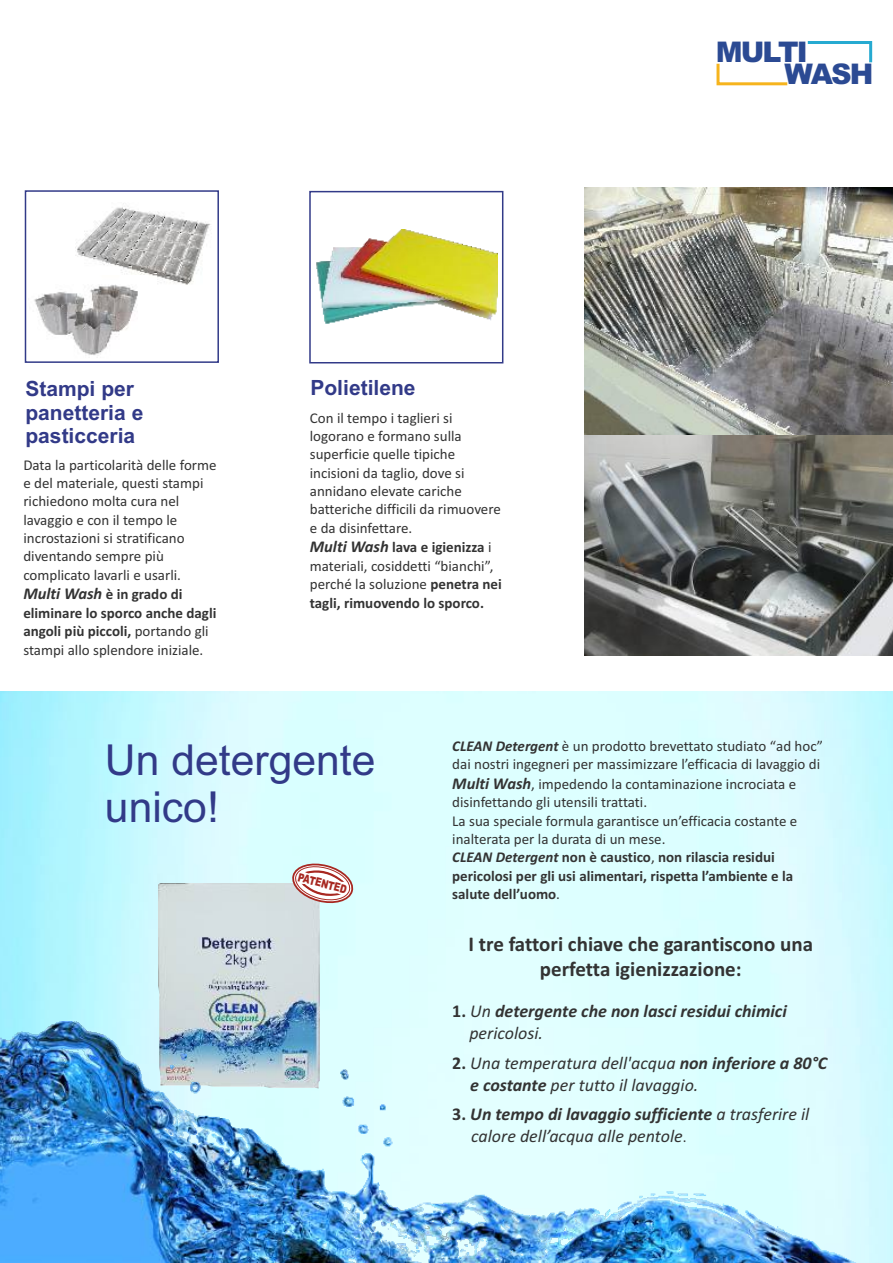
<style>
.page{position:relative;width:893px;height:1263px;background:#fff}
.page>*{position:absolute;margin:0;border:0;box-sizing:border-box;transform-origin:0 0}
.t1{font:42.75px/47.7px "Arial";color:#323a88}
.t2{font:900 28.5px/21.9px "Arial";letter-spacing:-.065em;color:#2b4a93}
.t3{font:700 21px/25.7px "Calibri";color:#333;text-align:center}
.t4{font:700 21px/23.4px "Arial";color:#323a88}
.t5{font:italic 18px/21.9px "Calibri";color:#333}
.t6{font:italic 700 18px/21.9px "Calibri";color:#333}
.t7{font:15px/18.3px "Calibri";color:#333}
.t8{font:700 15px/18.5px "Calibri";color:#333}
.t9{font:900 11.7px "Arial";color:#a72821;scale:.74 1}
.s1{font-style:italic;font-size:16.5px}
.s2{font-weight:400}
.s3{font-weight:700;font-style:italic}
.s4{font-weight:700;font-style:italic;font-size:16.5px}
.s5{font-weight:700}
.s6{font-style:normal}
.s7{font-weight:700;font-style:normal}
.s8{font-style:normal;font-size:15px}
</style>
<div class="page">
<div style="left:309px;top:191px;width:194px;height:172px;border:1px solid #323a88"></div>
<img style="left:316px;top:229px;width:182px;height:95px">
<img style="left:159px;top:883px;width:162px;height:138px">
<img style="left:0;top:1021px;width:893px;height:242px">
<img style="left:584px;top:188px;width:309px;height:467px">
<svg style="left:287px;top:856px;width:72px;height:54px"></svg>
<img style="left:76px;top:203px;width:135px;height:82px">
<img style="left:34px;top:276px;width:113px;height:79px">
<div style="left:25px;top:190px;width:194px;height:173px;border:1px solid #323a88"></div>
<svg style="left:807px;top:41px;width:66px;height:22px"></svg>
<svg style="left:716px;top:63px;width:72px;height:23px"></svg>
<h3 class="t4" style="left:25px;top:379px;width:119px">Stampi per panetteria e pasticceria</h3>
<p class="t7" style="left:23px;top:457px;width:195px">Data la particolarità delle forme e del materiale, questi stampi richiedono molta cura nel lavaggio e con il tempo le incrostazioni si stratificano diventando sempre più complicato lavarli e usarli.</p>
<p class="t8" style="left:23px;top:586px;width:195px"><span class="s1">Multi Wash</span> è in grado di eliminare lo sporco anche dagli angoli più piccoli, <span class="s2">portando gli stampi allo splendore iniziale.</span></p>
<h3 class="t4" style="left:310px;top:378px;width:107px">Polietilene</h3>
<p class="t7" style="left:310px;top:410px;width:193px">Con il tempo i taglieri si logorano e formano sulla superficie quelle tipiche incisioni da taglio, dove si annidano elevate cariche batteriche difficili da rimuovere e da disinfettare.</p>
<p class="t8" style="left:310px;top:539px;width:193px"><span class="s1">Multi Wash</span> lava e igienizza <span class="s2">i materiali, cosiddetti “bianchi”, perché la soluzione</span> penetra nei tagli, rimuovendo lo sporco.</p>
<h2 class="t2" style="left:784px;top:44px;width:91px;text-indent:-69px">MULTI<br>WASH</h2>
<h1 class="t1" style="left:105px;top:740px;width:272px">Un detergente unico!</h1>
<p class="t9" style="left:299px;top:872px;width:69px;rotate:15deg">PATENTED</p>
<p class="t7" style="left:452px;top:738px;width:372px"><span class="s3">CLEAN Detergent</span> è un prodotto brevettato studiato “ad hoc” dai nostri ingegneri per massimizzare l’efficacia di lavaggio di</p>
<p class="t7" style="left:452px;top:776px;width:347px"><span class="s4">Multi Wash</span>, impedendo la contaminazione incrociata e disinfettando gli utensili trattati.<br>La sua speciale formula garantisce un’efficacia costante e inalterata per la durata di un mese.<br><span class="s3">CLEAN Detergent</span> <span class="s5">non è caustico</span>, <span class="s5">non rilascia residui pericolosi per gli usi alimentari, rispetta l’ambiente e la salute dell’uomo</span>.</p>
<h3 class="t3" style="left:468px;top:932px;width:346px">I tre fattori chiave che garantiscono una perfetta igienizzazione:</h3>
<p class="t6" style="left:469px;top:1002px;width:319px;text-indent:-17px"><span class="s6">1.</span> <span class="s2">Un</span> detergente che non lasci residui chimici <span class="s2">pericolosi.</span></p>
<p class="t5" style="left:470px;top:1053px;width:358px;text-indent:-18px"><span class="s7">2.</span> Una temperatura dell'acqua <span class="s5">non inferiore a 80°C e costante</span> per tutto il lavaggio.</p>
<p class="t5" style="left:471px;top:1104px;width:340px;text-indent:-19px"><span class="s7">3.</span> <span class="s5">Un tempo di lavaggio sufficiente</span> a trasferire il calore dell’acqua alle pentole<span class="s8">.</span></p>
</div>
